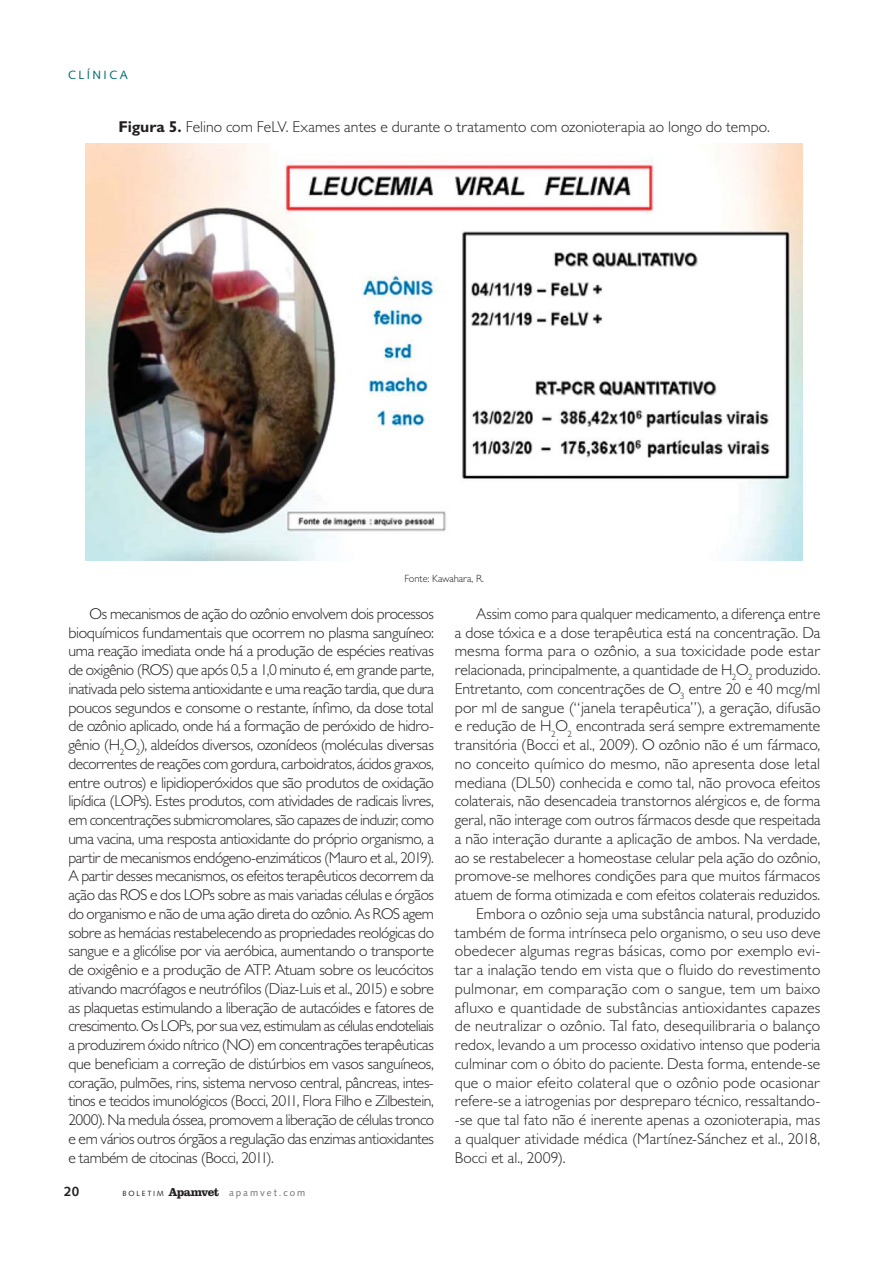
<style>
.page{position:relative;width:893px;height:1263px;background:#fff}
.page>*{position:absolute;margin:0;border:0;box-sizing:border-box;transform-origin:0 0}
.t1{font:300 15.75px/18.8px "Gill Sans MT Pro";color:#231f20;text-align:justify}
.t2{font:700 13.5px "Syntax LT Std";color:#231f20}
.t3{font:12px "Syntax LT Std";letter-spacing:.2em;color:#006b6e}
.t4{font:300 10.5px "Gill Sans MT Pro";color:#231f20}
.t5{font:9.75px "Syntax LT Std";letter-spacing:.2em;color:#6d6e70}
.s1{font-weight:700}
.s2{font-size:7.5px;color:#231f20}
.s3{font-family:"Clarendon LT Std";font-weight:700;font-size:12px;color:#231f20}
</style>
<div class="page">
<img style="left:86px;top:144px;width:717px;height:417px">
<p class="t3" style="left:68px;top:68px;width:61px">CLÍNICA</p>
<p class="t1" style="left:119px;top:119px;width:653px"><span class="s1">Figura 5.</span> Felino com FeLV. Exames antes e durante o tratamento com ozonioterapia ao longo do tempo.</p>
<p class="t4" style="left:404px;top:574px;width:81px">Fonte: Kawahara, R.</p>
<p class="t1" style="left:68px;top:606px;width:367px;text-indent:21px">Os mecanismos de ação do ozônio envolvem dois processos bioquímicos fundamentais que ocorrem no plasma sanguíneo: uma reação imediata onde há a produção de espécies reativas de oxigênio (ROS) que após 0,5 a 1,0 minuto é, em grande parte, inativada pelo sistema antioxidante e uma reação tardia, que dura poucos segundos e consome o restante, ínfimo, da dose total de ozônio aplicado, onde há a formação de peróxido de hidro&shy;gênio (H<sub>2</sub>O<sub>2</sub>), aldeídos diversos, ozonídeos (moléculas diversas decorrentes de reações com gordura, carboidratos, ácidos graxos, entre outros) e lipidioperóxidos que são produtos de oxidação lipídica (LOPs). Estes produtos, com atividades de radicais livres, em concentrações submicromolares, são capazes de induzir, como uma vacina, uma resposta antioxidante do próprio organismo, a partir de mecanismos endógeno-enzimáticos (Mauro et al., 2019).<br>A partir desses mecanismos, os efeitos terapêuticos decorrem da ação das ROS e dos LOPs sobre as mais variadas células e órgãos do organismo e não de uma ação direta do ozônio. As ROS agem sobre as hemácias restabelecendo as propriedades reológicas do sangue e a glicólise por via aeróbica, aumentando o transporte de oxigênio e a produção de ATP. Atuam sobre os leucócitos ativando macrófagos e neutrófilos (Diaz-Luis et al., 2015) e sobre as plaquetas estimulando a liberação de autacóides e fatores de crescimento. Os LOPs, por sua vez, estimulam as células endoteliais a produzirem óxido nítrico (NO) em concentrações terapêuticas que beneficiam a correção de distúrbios em vasos sanguíneos, coração, pulmões, rins, sistema nervoso central, pâncreas, intes&shy;tinos e tecidos imunológicos (Bocci, 2011, Flora Filho e Zilbestein, 2000). Na medula óssea, promovem a liberação de células tronco e em vários outros órgãos a regulação das enzimas antioxidantes e também de citocinas (Bocci, 2011).</p>
<p class="t1" style="left:476px;top:606px;width:346px">Assim como para qualquer medicamento, a diferença entre</p>
<p class="t1" style="left:455px;top:625px;width:367px">a dose tóxica e a dose terapêutica está na concentração. Da</p>
<p class="t1" style="left:455px;top:643px;width:367px">mesma forma para o ozônio, a sua toxicidade pode estar</p>
<p class="t1" style="left:455px;top:662px;width:367px">relacionada, principalmente, a quantidade de H<sub>2</sub>O<sub>2</sub> produzido.</p>
<p class="t1" style="left:455px;top:681px;width:367px">Entretanto, com concentrações de O<sub>3</sub> entre 20 e 40 mcg/ml</p>
<p class="t1" style="left:455px;top:700px;width:367px">por ml de sangue (“janela terapêutica”), a geração, difusão</p>
<p class="t1" style="left:455px;top:718px;width:367px">e redução de H<sub>2</sub>O<sub>2</sub> encontrada será sempre extremamente</p>
<p class="t1" style="left:455px;top:737px;width:367px">transitória (Bocci et al., 2009). O ozônio não é um fármaco,</p>
<p class="t1" style="left:455px;top:756px;width:367px">no conceito químico do mesmo, não apresenta dose letal</p>
<p class="t1" style="left:455px;top:775px;width:367px">mediana (DL50) conhecida e como tal, não provoca efeitos</p>
<p class="t1" style="left:455px;top:793px;width:367px">colaterais, não desencadeia transtornos alérgicos e, de forma</p>
<p class="t1" style="left:455px;top:812px;width:367px">geral, não interage com outros fármacos desde que respeitada</p>
<p class="t1" style="left:455px;top:831px;width:367px">a não interação durante a aplicação de ambos. Na verdade,</p>
<p class="t1" style="left:455px;top:850px;width:367px">ao se restabelecer a homeostase celular pela ação do ozônio,</p>
<p class="t1" style="left:455px;top:868px;width:367px">promove-se melhores condições para que muitos fármacos</p>
<p class="t1" style="left:455px;top:887px;width:367px">atuem de forma otimizada e com efeitos colaterais reduzidos.</p>
<p class="t1" style="left:476px;top:906px;width:346px">Embora o ozônio seja uma substância natural, produzido</p>
<p class="t1" style="left:455px;top:925px;width:367px">também de forma intrínseca pelo organismo, o seu uso deve</p>
<p class="t1" style="left:455px;top:943px;width:367px">obedecer algumas regras básicas, como por exemplo evi-</p>
<p class="t1" style="left:455px;top:962px;width:367px">tar a inalação tendo em vista que o fluido do revestimento</p>
<p class="t1" style="left:455px;top:981px;width:367px">pulmonar, em comparação com o sangue, tem um baixo</p>
<p class="t1" style="left:455px;top:1000px;width:367px">afluxo e quantidade de substâncias antioxidantes capazes</p>
<p class="t1" style="left:455px;top:1018px;width:367px">de neutralizar o ozônio. Tal fato, desequilibraria o balanço</p>
<p class="t1" style="left:455px;top:1037px;width:367px">redox, levando a um processo oxidativo intenso que poderia</p>
<p class="t1" style="left:455px;top:1056px;width:367px">culminar com o óbito do paciente. Desta forma, entende-se</p>
<p class="t1" style="left:455px;top:1075px;width:367px">que o maior efeito colateral que o ozônio pode ocasionar</p>
<p class="t1" style="left:455px;top:1093px;width:367px">refere-se a iatrogenias por despreparo técnico, ressaltando-</p>
<p class="t1" style="left:455px;top:1112px;width:367px">-se que tal fato não é inerente apenas a ozonioterapia, mas</p>
<p class="t1" style="left:455px;top:1131px;width:367px">a qualquer atividade médica (Martínez-Sánchez et al., 2018,</p>
<p class="t1" style="left:455px;top:1149px;width:112px">Bocci et al., 2009).</p>
<p class="t2" style="left:64px;top:1184px;width:17px">20</p>
<p class="t5" style="left:123px;top:1187px;width:184px"><span class="s2">BOLETIM</span> <span class="s3">Apamvet</span> apamvet.com</p>
</div>
